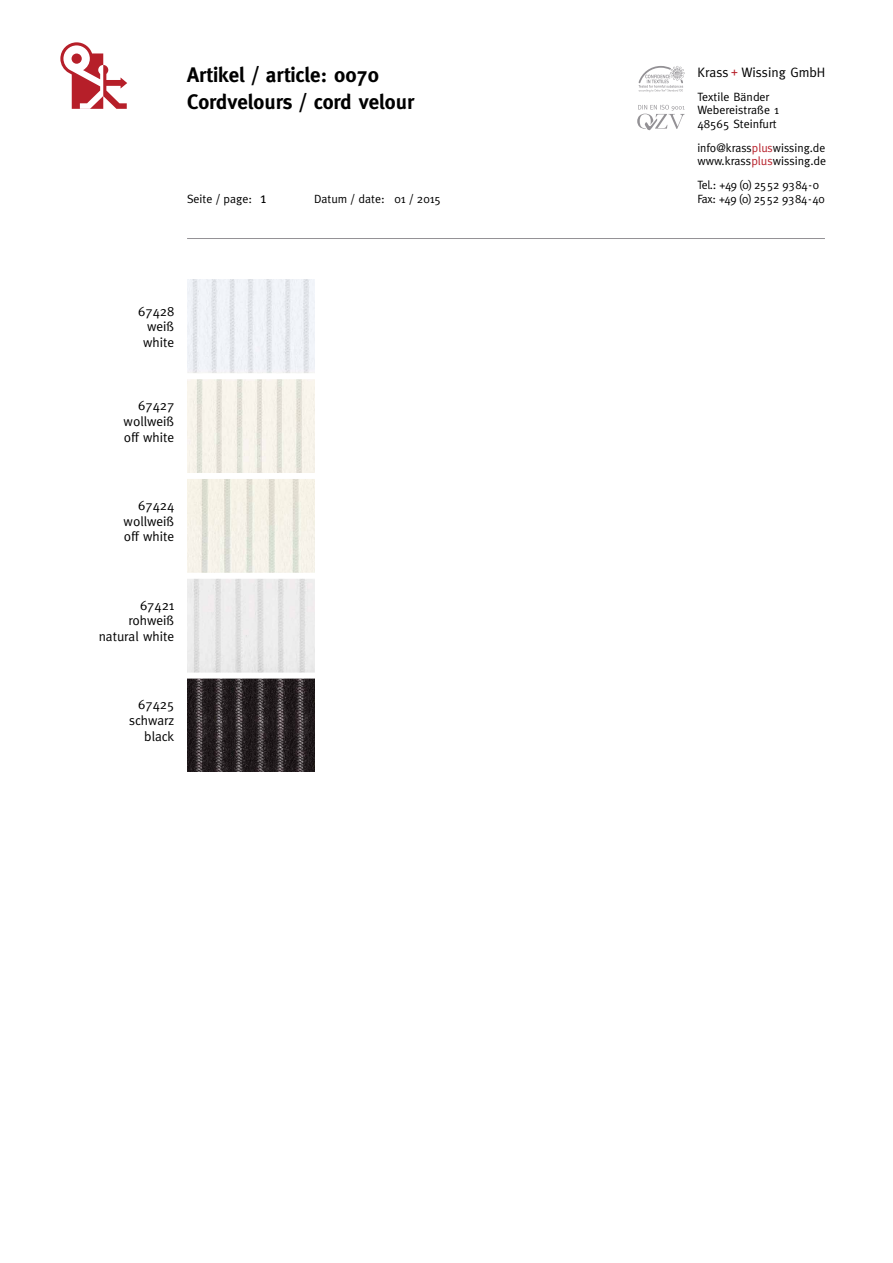
<style>
.page{position:relative;width:893px;height:1263px;background:#fff}
.page>*{position:absolute;margin:0;border:0;box-sizing:border-box;transform-origin:0 0}
.t1{font:700 21px/27px "Meta Plus";color:#000}
.t2{font:13.65px "Meta Plus";color:#000}
.t3{font:13.5px/15.8px "Meta Plus";color:#000;text-align:justify}
.t4{font:12px/13.5px "Meta Plus";color:#000}
.t5{font:12px/13.5px "Meta Plus";letter-spacing:-.03em;color:#000}
.s1{color:#b61f29}
.s2{font-size:15px}
</style>
<div class="page">
<img style="left:187px;top:279px;width:128px;height:493px">
<div style="left:176px;top:573px;width:151px;height:6px;background:#fff"></div>
<div style="left:176px;top:672px;width:151px;height:6px;background:#fff"></div>
<div style="left:176px;top:473px;width:151px;height:6px;background:#fff"></div>
<div style="left:176px;top:373px;width:151px;height:6px;background:#fff"></div>
<hr style="left:187px;top:238px;width:638px;height:1px;background:#939195">
<svg style="left:60px;top:42px;width:67px;height:67px"></svg>
<svg style="left:639px;top:66px;width:46px;height:26px"></svg>
<svg style="left:637px;top:105px;width:48px;height:25px"></svg>
<h1 class="t1" style="left:187px;top:61px;width:229px">Artikel / article: 0070<br>Cordvelours / cord velour</h1>
<p class="t2" style="left:697px;top:64px;width:130px">Krass <span class="s1">+</span> Wissing GmbH</p>
<p class="t4" style="left:697px;top:90px;width:83px">Textile Bänder<br>Webereistraße 1<br>48565 Steinfurt</p>
<p class="t4" style="left:697px;top:141px;width:130px">info@krass<span class="s1">plus</span>wissing.de www.krass<span class="s1">plus</span>wissing.de</p>
<p class="t5" style="left:697px;top:178px;width:129px">Tel.: +49 (0) 2552 9384-0<br>Fax: +49 (0) 2552 9384-40</p>
<p class="t4" style="left:187px;top:192px;width:81px">Seite / page: <span class="s2">1</span></p>
<p class="t4" style="left:314px;top:192px;width:128px">Datum / date: 01 / 2015</p>
<p class="t3" style="left:143px;top:303px;width:33px;text-indent:-5px">67428 weiß white</p>
<p class="t3" style="left:124px;top:397px;width:52px;text-indent:15px">67427 wollweiß off white</p>
<p class="t3" style="left:124px;top:497px;width:52px;text-indent:15px">67424 wollweiß off white</p>
<p class="t3" style="left:99px;top:597px;width:77px;text-align:right">67421 rohweiß natural white</p>
<p class="t3" style="left:129px;top:697px;width:47px;text-align:right">67425 schwarz black</p>
</div>
